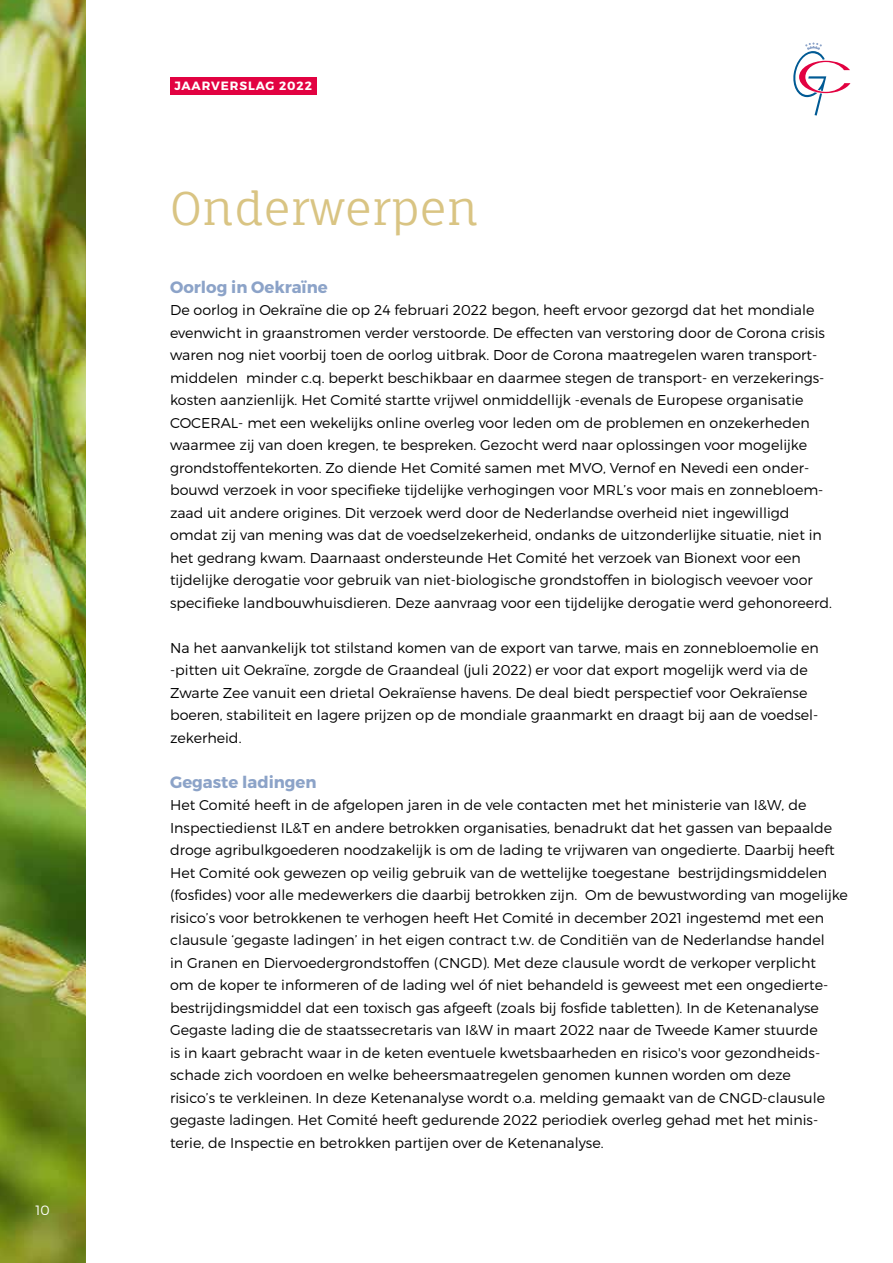
<style>
.page{position:relative;width:893px;height:1263px;background:#fff}
.page>*{position:absolute;margin:0;border:0;box-sizing:border-box;transform-origin:0 0}
.t1{font:45px "Fauna One";color:#d9c483}
.t2{font:700 16.5px "Montserrat";color:#8ca3c8}
.t3{font:300 14.25px/22.5px "Montserrat";color:#000}
.t4{font:300 13.5px "Montserrat";color:#fff}
.t5{font:700 12px "Montserrat";letter-spacing:.075em;color:#fff}
</style>
<div class="page">
<img style="left:0;top:0;width:85px;height:1263px">
<svg style="left:793px;top:43px;width:57px;height:73px"></svg>
<div style="left:170px;top:77px;width:147px;height:17px;background:#e20241"></div>
<p class="t4" style="left:35px;top:1202px;width:16px">10</p>
<p class="t5" style="left:174px;top:78px;width:139px">JAARVERSLAG 2022</p>
<h1 class="t1" style="left:170px;top:180px;width:310px">Onderwerpen</h1>
<p class="t2" style="left:170px;top:276px;width:159px">Oorlog in Oekraïne</p>
<p class="t3" style="left:170px;top:298px;width:663px">De oorlog in Oekraïne die op 24 februari 2022 begon, heeft ervoor gezorgd dat het mondiale evenwicht in graanstromen verder verstoorde. De effecten van verstoring door de Corona crisis waren nog niet voorbij toen de oorlog uitbrak. Door de Corona maatregelen waren transport&shy;middelen minder c.q. beperkt beschikbaar en daarmee stegen de transport- en verzekerings&shy;kosten aanzienlijk. Het Comité startte vrijwel onmiddellijk -evenals de Europese organisatie COCERAL- met een wekelijks online overleg voor leden om de problemen en onzekerheden waarmee zij van doen kregen, te bespreken. Gezocht werd naar oplossingen voor mogelijke grondstoffentekorten. Zo diende Het Comité samen met MVO, Vernof en Nevedi een onder&shy;bouwd verzoek in voor specifieke tijdelijke verhogingen voor MRL’s voor mais en zonnebloem&shy;zaad uit andere origines. Dit verzoek werd door de Nederlandse overheid niet ingewilligd omdat zij van mening was dat de voedselzekerheid, ondanks de uitzonderlijke situatie, niet in het gedrang kwam. Daarnaast ondersteunde Het Comité het verzoek van Bionext voor een tijdelijke derogatie voor gebruik van niet-biologische grondstoffen in biologisch veevoer voor specifieke landbouwhuisdieren. Deze aanvraag voor een tijdelijke derogatie werd gehonoreerd.</p>
<p class="t3" style="left:170px;top:636px;width:650px">Na het aanvankelijk tot stilstand komen van de export van tarwe, mais en zonnebloemolie en -pitten uit Oekraïne, zorgde de Graandeal (juli 2022) er voor dat export mogelijk werd via de Zwarte Zee vanuit een drietal Oekraïense havens. De deal biedt perspectief voor Oekraïense boeren, stabiliteit en lagere prijzen op de mondiale graanmarkt en draagt bij aan de voedsel&shy;zekerheid.</p>
<p class="t2" style="left:170px;top:771px;width:148px">Gegaste ladingen</p>
<p class="t3" style="left:170px;top:793px;width:679px">Het Comité heeft in de afgelopen jaren in de vele contacten met het ministerie van I&amp;W, de Inspectiedienst IL&amp;T en andere betrokken organisaties, benadrukt dat het gassen van bepaalde droge agribulkgoederen noodzakelijk is om de lading te vrijwaren van ongedierte. Daarbij heeft Het Comité ook gewezen op veilig gebruik van de wettelijke toegestane bestrijdingsmiddelen (fosfides) voor alle medewerkers die daarbij betrokken zijn. Om de bewustwording van mogelijke risico’s voor betrokkenen te verhogen heeft Het Comité in december 2021 ingestemd met een clausule ‘gegaste ladingen’ in het eigen contract t.w. de Conditiën van de Nederlandse handel<br>in Granen en Diervoedergrondstoffen (CNGD). Met deze clausule wordt de verkoper verplicht<br>om de koper te informeren of de lading wel óf niet behandeld is geweest met een ongedierte&shy;bestrijdingsmiddel dat een toxisch gas afgeeft (zoals bij fosfide tabletten). In de Ketenanalyse Gegaste lading die de staatssecretaris van I&amp;W in maart 2022 naar de Tweede Kamer stuurde<br>is in kaart gebracht waar in de keten eventuele kwetsbaarheden en risico's voor gezondheids&shy;schade zich voordoen en welke beheersmaatregelen genomen kunnen worden om deze<br>risico’s te verkleinen. In deze Ketenanalyse wordt o.a. melding gemaakt van de CNGD-clausule gegaste ladingen. Het Comité heeft gedurende 2022 periodiek overleg gehad met het minis&shy;terie, de Inspectie en betrokken partijen over de Ketenanalyse.</p>
</div>
